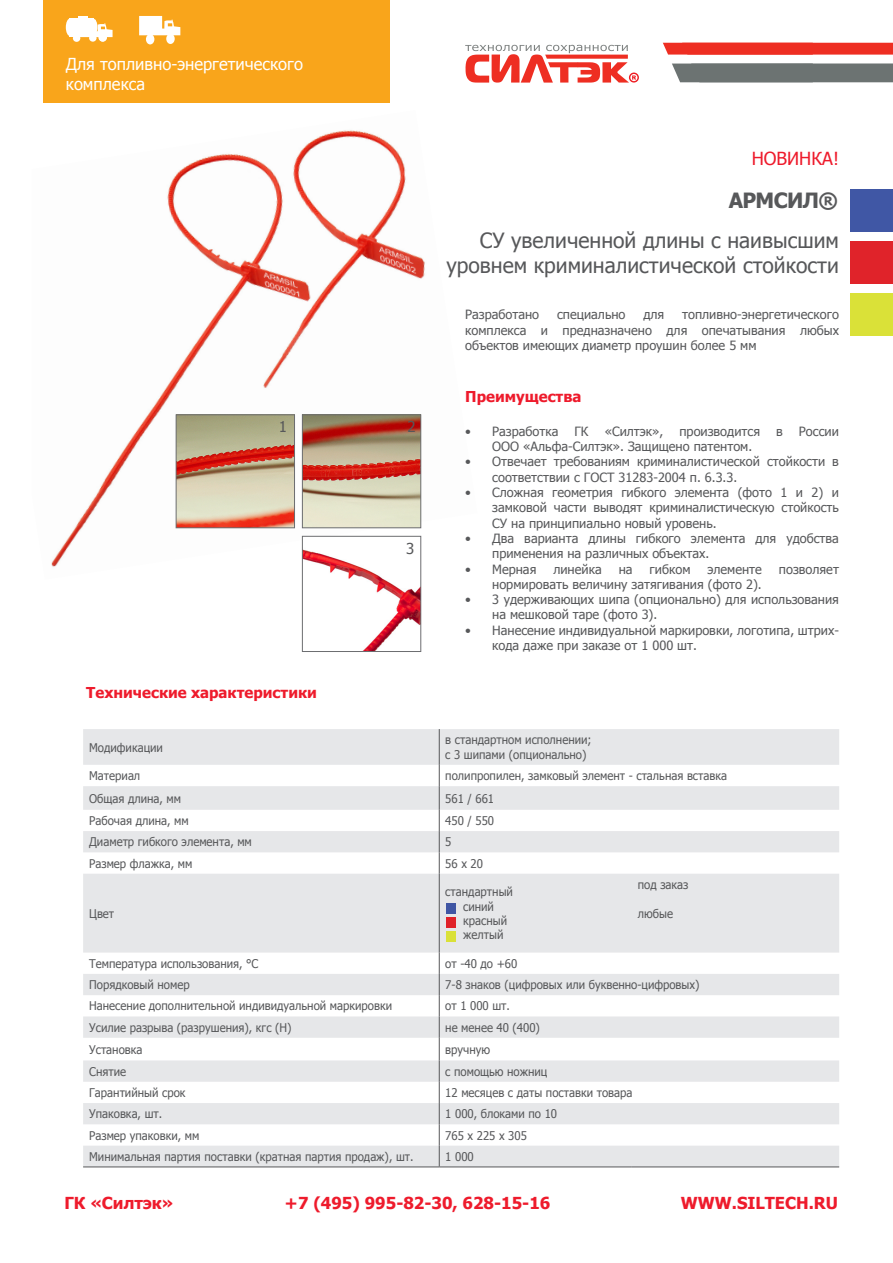
<style>
.page{position:relative;width:893px;height:1263px;background:#fff}
.page>*{position:absolute;margin:0;border:0;box-sizing:border-box;transform-origin:0 0}
.t1{font:21px "Tahoma";color:#57585a}
.t2{font:700 21px "Tahoma";letter-spacing:-.03em;color:#57585a}
.t3{font:18px "Tahoma";color:#ee1b2c}
.t4{font:700 16.5px "Tahoma";color:#ee1b2c}
.t5{font:16.5px/19.8px "Tahoma";color:#fff}
.t6{font:700 15px "Tahoma";color:#ee1b2c}
.t7{font:15px "Tahoma";color:#57585a}
.t8{font:12.75px/15.3px "Tahoma";color:#57585a}
.t9{font:12px "Tahoma";color:#57585a;scale:.95 1}
</style>
<div class="page">
<img style="left:51px;top:130px;width:374px;height:450px">
<svg style="left:465px;top:45px;width:174px;height:38px"></svg>
<svg style="left:663px;top:43px;width:230px;height:12px;background:#ee3529"></svg>
<svg style="left:672px;top:63px;width:221px;height:19px;background:#717877"></svg>
<div style="left:850px;top:241px;width:43px;height:43px;background:#e01e25"></div>
<div style="left:850px;top:293px;width:43px;height:43px;background:#dae134"></div>
<div style="left:850px;top:189px;width:43px;height:43px;background:#3c53a3"></div>
<svg style="left:83px;top:729px;width:756px;height:437px;fill:#e6e7e9"></svg>
<hr style="left:439px;top:729px;width:1px;height:36px;background:#57585a">
<svg style="left:439px;top:765px;width:1px;height:109px"></svg>
<hr style="left:439px;top:874px;width:1px;height:78px;background:#57585a">
<svg style="left:439px;top:952px;width:1px;height:214px"></svg>
<hr style="left:83px;top:1166px;width:356px;height:1px;background:#57585a">
<hr style="left:439px;top:1166px;width:193px;height:1px;background:#57585a">
<hr style="left:632px;top:1166px;width:207px;height:1px;background:#57585a">
<div style="left:447px;top:918px;width:9px;height:10px;background:#e01e25"></div>
<div style="left:447px;top:932px;width:9px;height:10px;background:#dae134"></div>
<div style="left:447px;top:904px;width:9px;height:10px;background:#3c53a3"></div>
<div style="left:43px;top:0;width:346px;height:102px;background:#f9a51b"></div>
<svg style="left:95px;top:23px;width:18px;height:14px"></svg>
<div style="left:70px;top:19px;width:24px;height:18px;background:#fff"></div>
<div style="left:73px;top:35px;width:7px;height:7px;background:#fff;border-radius:50%"></div>
<div style="left:79px;top:16px;width:9px;height:6px;background:#fff"></div>
<div style="left:89px;top:34px;width:8px;height:8px;background:#fff;border-radius:50%"></div>
<svg style="left:98px;top:33px;width:9px;height:9px"></svg>
<div style="left:99px;top:34px;width:8px;height:8px;background:#fff;border-radius:50%"></div>
<div style="left:66px;top:18px;width:8px;height:18px;background:#fff;border-radius:50%"></div>
<div style="left:88px;top:18px;width:10px;height:17px;background:#fff;border-radius:50%"></div>
<svg style="left:139px;top:16px;width:41px;height:19px"></svg>
<div style="left:146px;top:34px;width:8px;height:10px;background:#fff;border-radius:50%"></div>
<div style="left:166px;top:34px;width:9px;height:10px;background:#fff;border-radius:50%"></div>
<img style="left:304px;top:538px;width:115px;height:112px">
<div style="left:302px;top:536px;width:119px;height:116px;border:1px solid #6c6d70"></div>
<img style="left:178px;top:417px;width:115px;height:109px">
<div style="left:176px;top:415px;width:119px;height:113px;border:1px solid #6c6d70"></div>
<img style="left:304px;top:417px;width:115px;height:109px">
<div style="left:302px;top:415px;width:119px;height:113px;border:1px solid #6c6d70"></div>
<p class="t5" style="left:66px;top:53px;width:239px">Для топливно-энергетического комплекса</p>
<p class="t7" style="left:279px;top:416px;width:10px">1</p>
<p class="t7" style="left:407px;top:416px;width:10px">2</p>
<p class="t6" style="left:86px;top:682px;width:232px">Технические характеристики</p>
<p class="t9" style="left:89px;top:739px;width:79px">Модификации</p>
<p class="t7" style="left:406px;top:538px;width:10px">3</p>
<p class="t3" style="left:752px;top:146px;width:89px">НОВИНКА!</p>
<p class="t2" style="left:729px;top:185px;width:111px">АРМСИЛ®</p>
<p class="t1" style="left:480px;top:226px;width:361px">СУ увеличенной длины с наивысшим</p>
<p class="t1" style="left:446px;top:251px;width:394px">уровнем криминалистической стойкости</p>
<p class="t8" style="left:465px;top:306px;width:75px">Разработано</p>
<p class="t8" style="left:557px;top:306px;width:70px">специально</p>
<p class="t8" style="left:643px;top:306px;width:22px">для</p>
<p class="t8" style="left:465px;top:306px;width:375px;text-align:justify;text-indent:217px">топливно-энергетического комплекса и предназначено для опечатывания любых объектов имеющих диаметр проушин более 5 мм</p>
<p class="t6" style="left:465px;top:386px;width:118px">Преимущества</p>
<p class="t8" style="left:465px;top:423px;width:95px">• Разработка</p>
<p class="t8" style="left:574px;top:423px;width:16px">ГК</p>
<p class="t8" style="left:605px;top:423px;width:60px">«Силтэк»,</p>
<p class="t8" style="left:679px;top:423px;width:82px">производится</p>
<p class="t8" style="left:776px;top:423px;width:8px">в</p>
<p class="t8" style="left:799px;top:423px;width:42px">России</p>
<p class="t8" style="left:492px;top:438px;width:262px">ООО «Альфа-Силтэк». Защищено патентом.</p>
<p class="t8" style="left:492px;top:453px;width:348px;text-indent:-27px">• Отвечает требованиям криминалистической стойкости в соответствии с ГОСТ 31283-2004 п. 6.3.3.</p>
<p class="t8" style="left:492px;top:484px;width:348px;text-align:justify;text-indent:-27px">• Сложная геометрия гибкого элемента (фото 1 и 2) и замковой части выводят криминалистическую стойкость СУ на принципиально новый уровень.</p>
<p class="t8" style="left:492px;top:530px;width:348px;text-indent:-27px">• Два варианта длины гибкого элемента для удобства применения на различных объектах.</p>
<p class="t8" style="left:465px;top:561px;width:73px">• Мерная</p>
<p class="t8" style="left:553px;top:561px;width:50px">линейка</p>
<p class="t8" style="left:619px;top:561px;width:15px">на</p>
<p class="t8" style="left:650px;top:561px;width:42px">гибком</p>
<p class="t8" style="left:707px;top:561px;width:56px">элементе</p>
<p class="t8" style="left:779px;top:561px;width:62px">позволяет</p>
<p class="t8" style="left:492px;top:576px;width:271px">нормировать величину затягивания (фото 2).</p>
<p class="t8" style="left:492px;top:591px;width:348px;text-indent:-27px">• 3 удерживающих шипа (опционально) для использования на мешковой таре (фото 3).</p>
<p class="t8" style="left:492px;top:622px;width:348px;text-indent:-27px">• Нанесение индивидуальной маркировки, логотипа, штрих&shy;кода даже при заказе от 1 000 шт.</p>
<p class="t9" style="left:445px;top:732px;width:155px">в стандартном исполнении;</p>
<p class="t9" style="left:445px;top:746px;width:150px">с 3 шипами (опционально)</p>
<p class="t9" style="left:89px;top:768px;width:55px">Материал</p>
<p class="t9" style="left:445px;top:768px;width:298px">полипропилен, замковый элемент - стальная вставка</p>
<p class="t9" style="left:89px;top:790px;width:98px">Общая длина, мм</p>
<p class="t9" style="left:445px;top:790px;width:53px">561 / 661</p>
<p class="t9" style="left:89px;top:813px;width:106px">Рабочая длина, мм</p>
<p class="t9" style="left:445px;top:813px;width:53px">450 / 550</p>
<p class="t9" style="left:89px;top:834px;width:173px">Диаметр гибкого элемента, мм</p>
<p class="t9" style="left:445px;top:834px;width:8px">5</p>
<p class="t9" style="left:89px;top:855px;width:110px">Размер флажка, мм</p>
<p class="t9" style="left:445px;top:855px;width:41px">56 х 20</p>
<p class="t9" style="left:89px;top:905px;width:28px">Цвет</p>
<p class="t9" style="left:638px;top:876px;width:55px">под заказ</p>
<p class="t9" style="left:638px;top:905px;width:39px">любые</p>
<p class="t9" style="left:445px;top:884px;width:73px">стандартный</p>
<p class="t9" style="left:463px;top:898px;width:34px">синий</p>
<p class="t9" style="left:463px;top:912px;width:48px">красный</p>
<p class="t9" style="left:463px;top:927px;width:44px">желтый</p>
<p class="t9" style="left:89px;top:955px;width:180px">Температура использования, °С</p>
<p class="t9" style="left:445px;top:955px;width:77px">от -40 до +60</p>
<p class="t9" style="left:89px;top:977px;width:107px">Порядковый номер</p>
<p class="t9" style="left:445px;top:977px;width:269px">7-8 знаков (цифровых или буквенно-цифровых)</p>
<p class="t9" style="left:89px;top:998px;width:320px">Нанесение дополнительной индивидуальной маркировки</p>
<p class="t9" style="left:445px;top:998px;width:70px">от 1 000 шт.</p>
<p class="t9" style="left:89px;top:1019px;width:215px">Усилие разрыва (разрушения), кгс (Н)</p>
<p class="t9" style="left:445px;top:1019px;width:101px">не менее 40 (400)</p>
<p class="t9" style="left:89px;top:1041px;width:58px">Установка</p>
<p class="t9" style="left:445px;top:1041px;width:49px">вручную</p>
<p class="t9" style="left:89px;top:1063px;width:40px">Снятие</p>
<p class="t9" style="left:445px;top:1063px;width:109px">с помощью ножниц</p>
<p class="t9" style="left:89px;top:1084px;width:103px">Гарантийный срок</p>
<p class="t9" style="left:445px;top:1084px;width:198px">12 месяцев с даты поставки товара</p>
<p class="t9" style="left:89px;top:1106px;width:78px">Упаковка, шт.</p>
<p class="t9" style="left:445px;top:1106px;width:119px">1 000, блоками по 10</p>
<p class="t9" style="left:89px;top:1127px;width:118px">Размер упаковки, мм</p>
<p class="t9" style="left:445px;top:1127px;width:87px">765 х 225 х 305</p>
<p class="t9" style="left:89px;top:1148px;width:343px">Минимальная партия поставки (кратная партия продаж), шт.</p>
<p class="t9" style="left:445px;top:1148px;width:31px">1 000</p>
<p class="t4" style="left:65px;top:1191px;width:110px">ГК «Силтэк»</p>
<p class="t4" style="left:285px;top:1191px;width:267px">+7 (495) 995-82-30, 628-15-16</p>
<p class="t4" style="left:681px;top:1191px;width:159px">WWW.SILTECH.RU</p>
</div>
